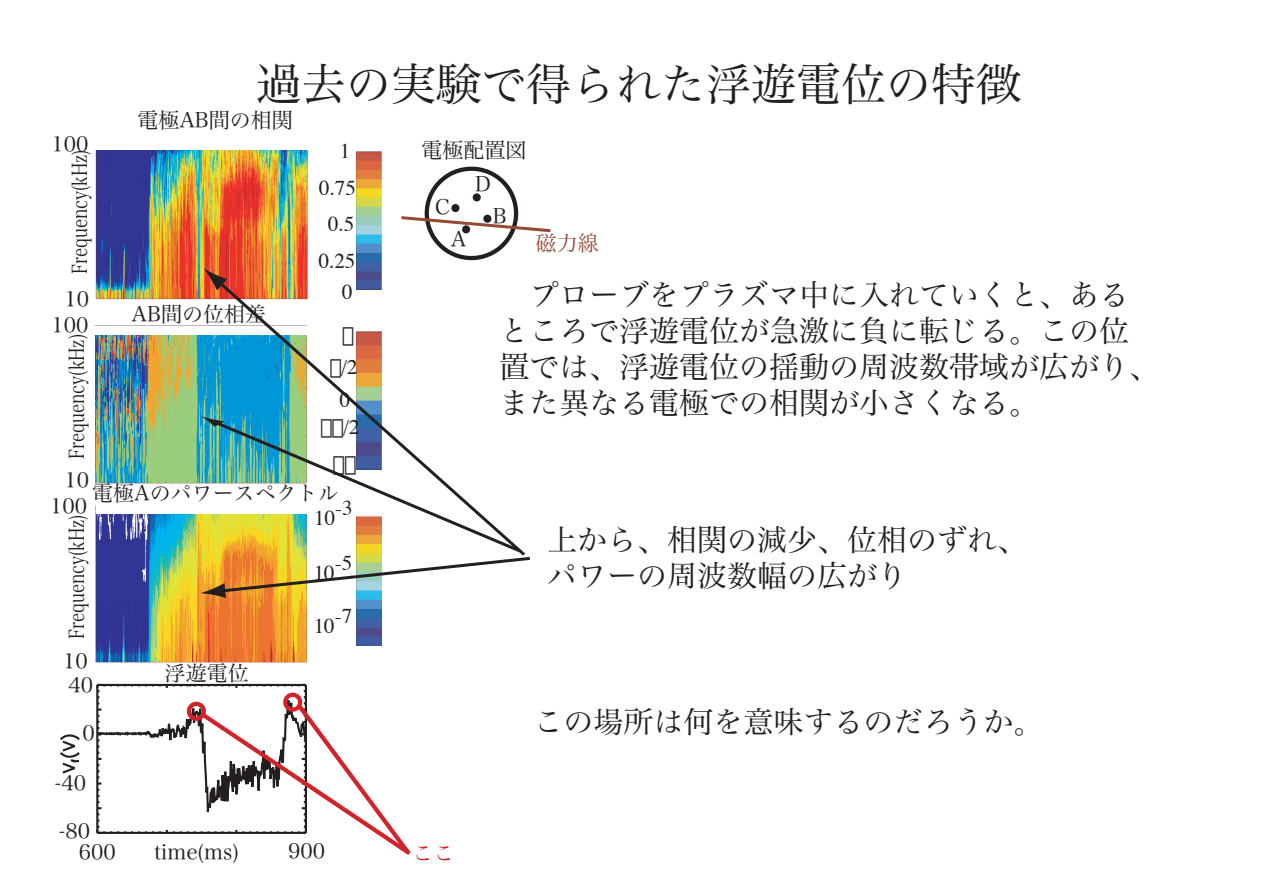
<style>
.page{position:relative;width:1263px;height:893px;background:#fff}
.page>*{position:absolute;margin:0;border:0;box-sizing:border-box;transform-origin:0 0}
.t1{font:45px "Hira Min Pro W3";color:#231f20}
.t2{font:30px/36px "Hira Min Pro W3";color:#231f20}
.t3{font:21px/20.5px "Hira Min Pro W3";color:#231f20}
.t4{font:21px "Hira Min Pro W3";color:#231f20;scale:.8 1}
.t5{font:21px/36.6px "Times";color:#231f20;text-align:right}
.t6{font:21px "Hira Min Pro W3";color:#954a35}
.t7{font:21px "Hira Min Pro W3";color:#d1232a}
</style>
<div class="page">
<img style="left:95px;top:325px;width:119px;height:159px">
<img style="left:95px;top:150px;width:213px;height:150px">
<img style="left:95px;top:505px;width:212px;height:148px">
<svg style="left:60px;top:734px;width:20px;height:40px"></svg>
<svg style="left:95px;top:653px;width:212px;height:10px;background:#ba8959"></svg>
<div style="left:425px;top:167px;width:93px;height:93px;border:4px solid #231f20;border-radius:50%"></div>
<svg style="left:401px;top:191px;width:150px;height:45px"></svg>
<img style="left:356px;top:598px;width:25px;height:48px">
<img style="left:356px;top:151px;width:25px;height:126px">
<div style="left:95px;top:326px;width:213px;height:9px;background:#fff"></div>
<div style="left:96px;top:505px;width:211px;height:8px;background:#fff"></div>
<svg style="left:96px;top:683px;width:315px;height:172px"></svg>
<svg style="left:214px;top:277px;width:168px;height:139px"></svg>
<svg style="left:203px;top:268px;width:24px;height:22px"></svg>
<svg style="left:343px;top:327px;width:10px;height:18px"></svg>
<svg style="left:331px;top:359px;width:26px;height:19px"></svg>
<svg style="left:200px;top:416px;width:330px;height:182px"></svg>
<h1 class="t1" style="left:256px;top:46px;width:766px">過去の実験で得られた浮遊電位の特徴</h1>
<p class="t3" style="left:51px;top:132px;width:39px">100</p>
<p class="t4" style="left:62px;top:274px;width:157px;rotate:-90deg">Frequency(kHz)</p>
<p class="t3" style="left:64px;top:287px;width:26px">10</p>
<p class="t3" style="left:51px;top:313px;width:39px">100</p>
<p class="t4" style="left:59px;top:459px;width:157px;rotate:-90deg">Frequency(kHz)</p>
<p class="t3" style="left:137px;top:108px;width:157px">電極AB間の相関</p>
<p class="t3" style="left:132px;top:301px;width:136px">AB間の位相差</p>
<p class="t5" style="left:319px;top:134px;width:39px">1<br>0.75<br>0.5<br>0.25</p>
<p class="t5" style="left:342px;top:274px;width:12px">0</p>
<p class="t5" style="left:340px;top:383px;width:12px">0</p>
<p class="t3" style="left:65px;top:468px;width:26px">10</p>
<p class="t3" style="left:92px;top:481px;width:248px">電極Aのパワースペクトル</p>
<p class="t3" style="left:50px;top:494px;width:39px">100</p>
<p class="t5" style="left:335px;top:491px;width:19px">-3</p>
<p class="t5" style="left:314px;top:501px;width:22px">10</p>
<p class="t4" style="left:59px;top:639px;width:157px;rotate:-90deg">Frequency(kHz)</p>
<p class="t5" style="left:335px;top:546px;width:19px">-5</p>
<p class="t5" style="left:314px;top:556px;width:22px">10</p>
<p class="t5" style="left:335px;top:599px;width:19px">-7</p>
<p class="t5" style="left:314px;top:609px;width:22px">10</p>
<p class="t3" style="left:63px;top:649px;width:26px">10</p>
<p class="t3" style="left:68px;top:673px;width:26px">40</p>
<p class="t3" style="left:82px;top:721px;width:14px">0</p>
<p class="t3" style="left:55px;top:771px;width:33px">-40</p>
<p class="t3" style="left:79px;top:819px;width:39px;text-indent:-20px">-80<br>600</p>
<p class="t3" style="left:165px;top:661px;width:85px">浮遊電位</p>
<p class="t3" style="left:154px;top:840px;width:86px">time(ms)</p>
<p class="t3" style="left:288px;top:839px;width:39px">900</p>
<p class="t3" style="left:421px;top:138px;width:106px">電極配置図</p>
<p class="t3" style="left:435px;top:194px;width:16px">C</p>
<p class="t3" style="left:451px;top:227px;width:17px">A</p>
<p class="t3" style="left:475px;top:172px;width:17px">D</p>
<p class="t3" style="left:493px;top:204px;width:15px">B</p>
<p class="t6" style="left:536px;top:225px;width:64px">磁力線</p>
<p class="t2" style="left:499px;top:274px;width:661px;text-indent:30px">プローブをプラズマ中に入れていくと、あるところで浮遊電位が急激に負に転じる。この位置では、浮遊電位の揺動の周波数帯域が広がり、また異なる電極での相関が小さくなる。</p>
<p class="t2" style="left:547px;top:519px;width:481px">上から、相関の減少、位相のずれ、パワーの周波数幅の広がり</p>
<p class="t7" style="left:413px;top:835px;width:43px">ここ</p>
<p class="t2" style="left:533px;top:701px;width:511px">この場所は何を意味するのだろうか。</p>
</div>
